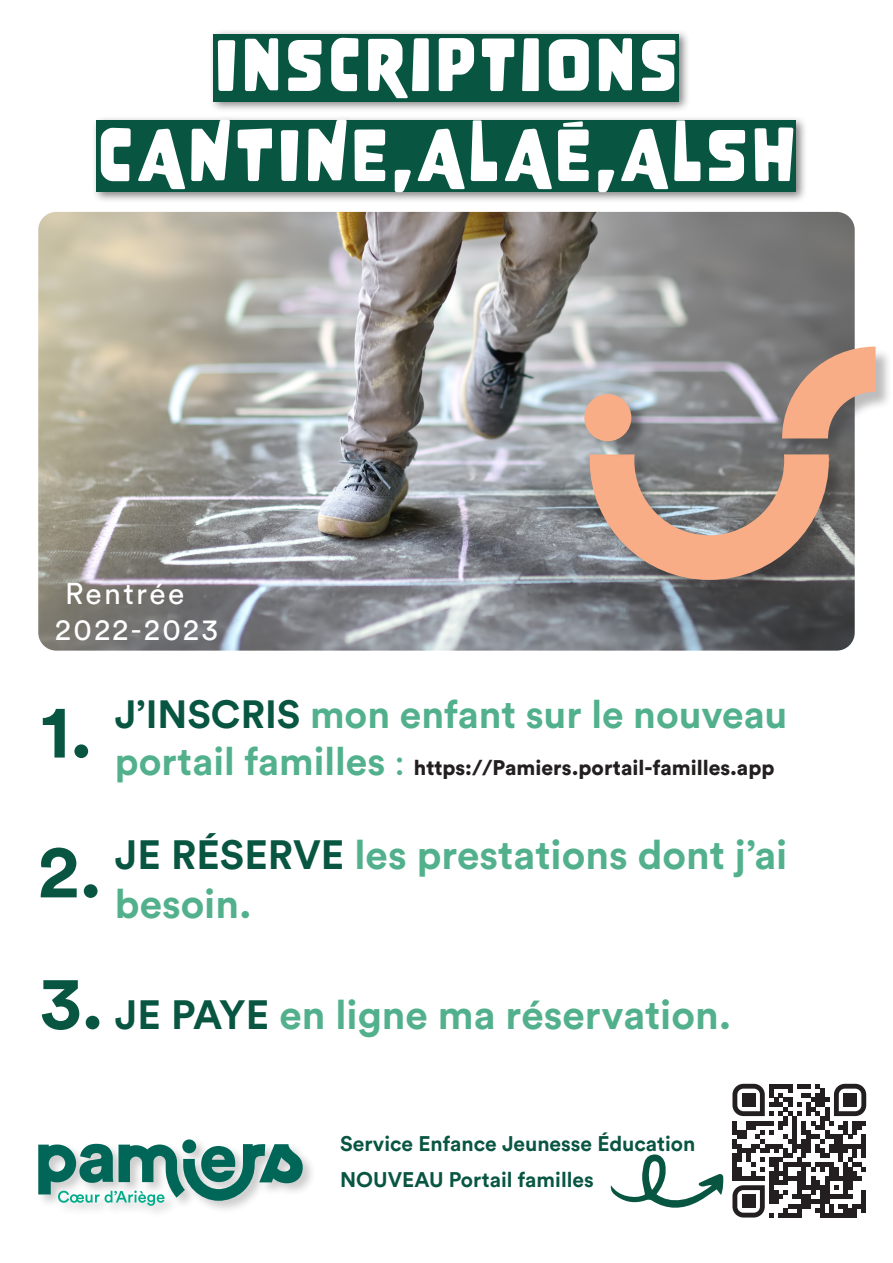
<style>
.page{position:relative;width:893px;height:1263px;background:#fff}
.page>*{position:absolute;margin:0;border:0;box-sizing:border-box;transform-origin:0 0}
.t1{font:700 75px "Circular Std";color:#085541}
.t2{font:66px "Nove";letter-spacing:.08em;color:#fff}
.t3{font:700 40.5px/48.6px "Circular Std";color:#52b18c}
.t4{font:700 39px "Circular Std";color:#52b18c}
.t5{font:30px "Circular Std";letter-spacing:.08em;color:#fff}
.t6{font:700 21px "Circular Std";color:#085541}
.t7{font:900 21px "Circular Std";color:#231f20}
.s1{color:#085541}
.s2{font-weight:700;font-size:39px;color:#52b18c}
.s3{font-weight:400;font-size:36px;color:#52b18c}
</style>
<div class="page">
<img style="left:38px;top:212px;width:817px;height:439px">
<div style="left:591px;top:455px;width:255px;height:142px;background:#231f20;opacity:.4"></div>
<svg style="left:590px;top:454px;width:239px;height:126px;background:#b49281"></svg>
<div style="left:783px;top:348px;width:109px;height:108px;background:#231f20;opacity:.3"></div>
<svg style="left:782px;top:347px;width:94px;height:91px;background:#cb9f89"></svg>
<div style="left:37px;top:1138px;width:280px;height:81px;background:#231f20;opacity:.23"></div>
<svg style="left:38px;top:1139px;width:265px;height:67px"></svg>
<div style="left:91px;top:29px;width:716px;height:175px;background:#231f20;opacity:.56"></div>
<div style="left:214px;top:34px;width:465px;height:68px;background:#085541"></div>
<div style="left:97px;top:120px;width:699px;height:72px;background:#085541"></div>
<svg style="left:732px;top:1084px;width:134px;height:133px"></svg>
<div style="left:742px;top:1093px;width:13px;height:14px;background:#231f20"></div>
<div style="left:843px;top:1093px;width:14px;height:14px;background:#231f20"></div>
<div style="left:742px;top:1194px;width:13px;height:14px;background:#231f20"></div>
<svg style="left:610px;top:1154px;width:113px;height:54px"></svg>
<div style="left:586px;top:395px;width:62px;height:63px;background:#231f20;opacity:.45"></div>
<div style="left:584px;top:394px;width:47px;height:47px;background:#f8ad87;border-radius:50%"></div>
<p class="t2" style="left:215px;top:26px;width:463px">Inscriptions</p>
<p class="t2" style="left:98px;top:116px;width:697px">CANTINE,ALAÉ,ALSH</p>
<p class="t5" style="left:65px;top:575px;width:121px">Rentrée</p>
<p class="t5" style="left:55px;top:611px;width:164px">2022-2023</p>
<p class="t1" style="left:40px;top:683px;width:54px">1.</p>
<p class="t4" style="left:115px;top:689px;width:674px"><span class="s1">J’INSCRIS</span> mon enfant sur le nouveau</p>
<p class="t7" style="left:115px;top:754px;width:661px"><span class="s2">portail familles</span> <span class="s3">:</span> https://Pamiers.portail-familles.app</p>
<p class="t1" style="left:38px;top:822px;width:66px">2.</p>
<p class="t3" style="left:115px;top:830px;width:674px"><span class="s1">JE RÉSERVE</span> les prestations dont j’ai besoin.</p>
<p class="t1" style="left:40px;top:954px;width:65px">3.</p>
<p class="t3" style="left:115px;top:989px;width:618px"><span class="s1">JE PAYE</span> en ligne ma réservation.</p>
<p class="t6" style="left:340px;top:1130px;width:357px">Service Enfance Jeunesse Éducation</p>
<p class="t6" style="left:340px;top:1166px;width:255px">NOUVEAU Portail familles</p>
</div>
